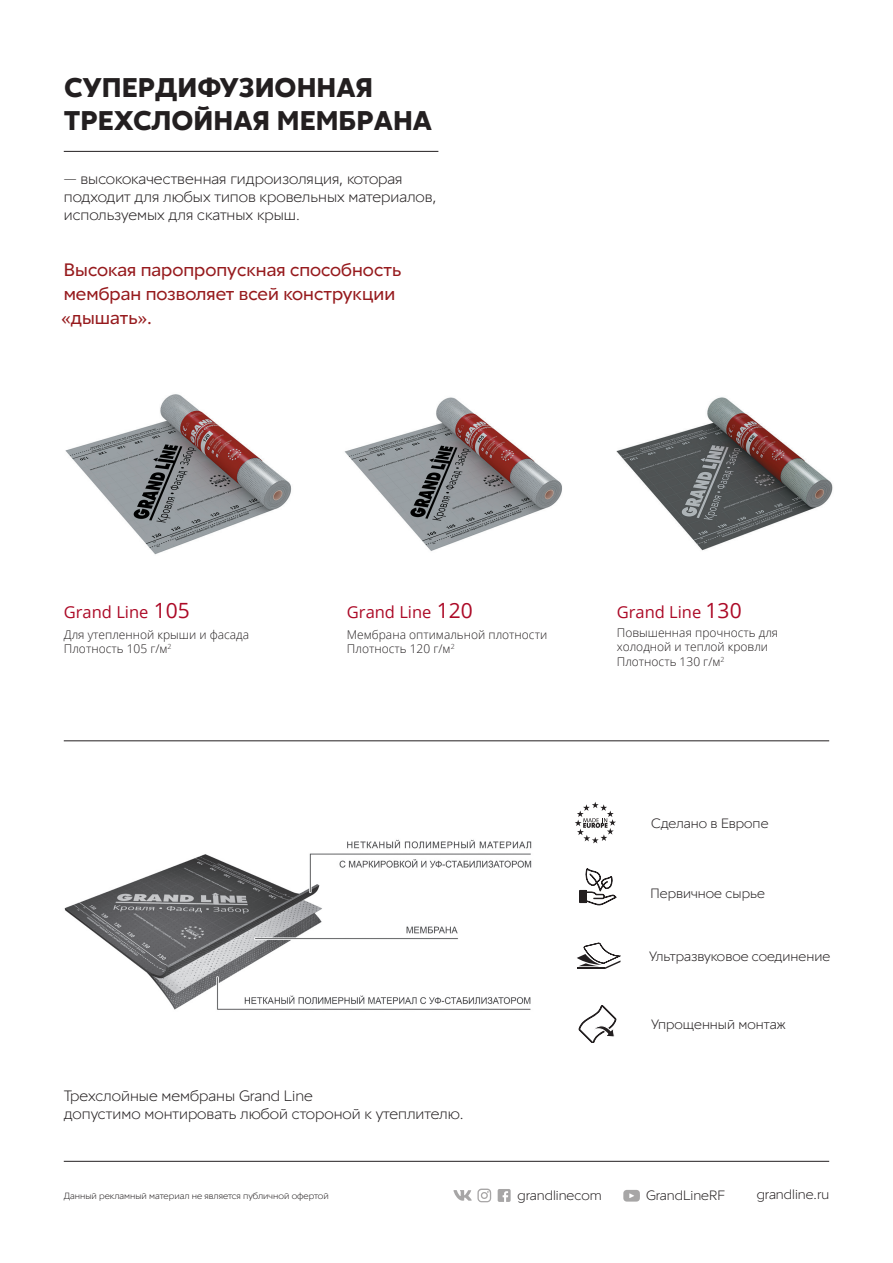
<style>
.page{position:relative;width:893px;height:1263px;background:#fff}
.page>*{position:absolute;margin:0;border:0;box-sizing:border-box;transform-origin:0 0}
.t1{font:700 27px/32.4px "Red Ring";color:#231f20}
.t2{font:18px/24px "Red Ring";color:#961a1d}
.t3{font:16.5px "Open Sans";color:#ac0926}
.t4{font:300 15px/18px "Red Ring";color:#231f20}
.t5{font:300 13.5px "Red Ring";color:#231f20}
.t6{font:300 12px/14.4px "Open Sans";color:#231f20}
.t7{font:300 9px "Red Ring";color:#231f20}
.s1{font-size:21px}
</style>
<div class="page">
<hr style="left:64px;top:1161px;width:765px;height:1px;background:#231f20">
<hr style="left:64px;top:151px;width:374px;height:1px;background:#231f20">
<hr style="left:64px;top:740px;width:765px;height:1px;background:#231f20">
<img style="left:65px;top:394px;width:227px;height:161px">
<img style="left:344px;top:397px;width:218px;height:154px">
<img style="left:617px;top:397px;width:216px;height:154px">
<img style="left:64px;top:839px;width:468px;height:171px">
<svg style="left:575px;top:802px;width:41px;height:41px"></svg>
<svg style="left:577px;top:943px;width:43px;height:26px"></svg>
<svg style="left:580px;top:868px;width:36px;height:37px"></svg>
<div style="left:580px;top:891px;width:6px;height:11px;background:#231f20"></div>
<svg style="left:579px;top:1005px;width:37px;height:38px"></svg>
<svg style="left:498px;top:1189px;width:13px;height:13px"></svg>
<svg style="left:623px;top:1190px;width:17px;height:11px"></svg>
<svg style="left:453px;top:1188px;width:38px;height:14px"></svg>
<h1 class="t1" style="left:64px;top:72px;width:370px">СУПЕРДИФУЗИОННАЯ<br>ТРЕХСЛОЙНАЯ МЕМБРАНА</h1>
<p class="t4" style="left:64px;top:170px;width:374px">— высококачественная гидроизоляция, которая подходит для любых типов кровельных материалов, используемых для скатных крыш.</p>
<p class="t2" style="left:61px;top:258px;width:341px">Высокая паропропускная способность мембран позволяет всей конструкции «дышать».</p>
<p class="t3" style="left:64px;top:601px;width:128px">Grand Line <span class="s1">105</span></p>
<p class="t6" style="left:64px;top:627px;width:187px">Для утепленной крыши и фасада<br>Плотность 105 г/м<sup>2</sup></p>
<p class="t3" style="left:347px;top:601px;width:128px">Grand Line <span class="s1">120</span></p>
<p class="t6" style="left:347px;top:627px;width:202px">Мембрана оптимальной плотности<br>Плотность 120 г/м<sup>2</sup></p>
<p class="t4" style="left:64px;top:1087px;width:401px">Трехслойные мембраны Grand Line<br>допустимо монтировать любой стороной к утеплителю.</p>
<p class="t3" style="left:617px;top:601px;width:126px">Grand Line <span class="s1">130</span></p>
<p class="t6" style="left:617px;top:625px;width:163px">Повышенная прочность для холодной и теплой кровли<br>Плотность 130 г/м<sup>2</sup></p>
<p class="t5" style="left:651px;top:814px;width:119px">Сделано в Европе</p>
<p class="t5" style="left:651px;top:885px;width:116px">Первичное сырье</p>
<p class="t5" style="left:649px;top:947px;width:182px">Ультразвуковое соединение</p>
<p class="t5" style="left:651px;top:1016px;width:136px">Упрощенный монтаж</p>
<p class="t7" style="left:64px;top:1190px;width:267px">Данный рекламный материал не является публичной офертой</p>
<p class="t5" style="left:518px;top:1186px;width:86px">grandlinecom</p>
<p class="t5" style="left:646px;top:1186px;width:81px">GrandLineRF</p>
<p class="t5" style="left:757px;top:1185px;width:74px">grandline.ru</p>
</div>
